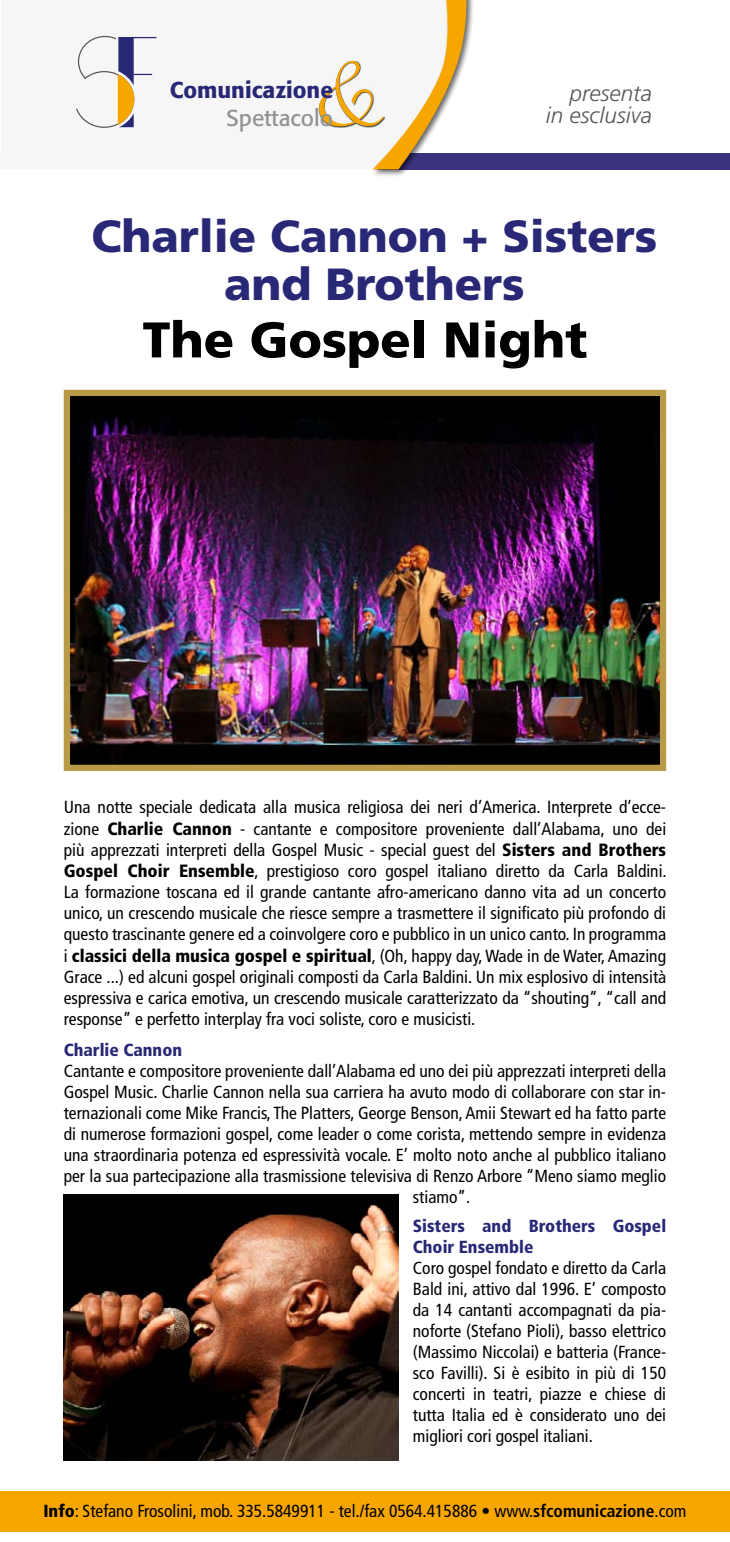
<style>
.page{position:relative;width:730px;height:1542px;background:#fff}
.page>*{position:absolute;margin:0;border:0;box-sizing:border-box;transform-origin:0 0}
.t1{font:900 50px "Frutiger";color:#000}
.t2{font:900 45px/48.8px "Frutiger";color:#282876;text-align:center}
.t3{font:500 22.75px "Formata";color:#282876}
.t4{font:22.75px "Formata";color:#929292}
.t5{font:italic 300 22.5px/22.5px "Frutiger";color:#575756;text-align:right}
.t6{font:condensed 17.5px/21.1px "Frutiger";color:#000;text-align:justify}
.t7{font:900 condensed 17.5px/21px "Frutiger";color:#282876}
.s1{font-weight:900;font-size:17.75px}
.s2{font-weight:900}
.s3{font-weight:700}
</style>
<div class="page">
<img style="left:71px;top:397px;width:588px;height:367px">
<div style="left:64px;top:390px;width:602px;height:381px;border:6px solid #b99b47"></div>
<img style="left:64px;top:1194px;width:335px;height:266px">
<div style="left:0;top:153px;width:730px;height:16px;background:#3a347f"></div>
<div style="left:0;top:36px;width:319px;height:133px;background:#f6f6f6"></div>
<div style="left:370px;top:0;width:104px;height:177px;background:#000;opacity:.6"></div>
<svg style="left:319px;top:0;width:155px;height:169px"></svg>
<svg style="left:75px;top:35px;width:81px;height:93px"></svg>
<div style="left:0;top:1490px;width:730px;height:41px;background:#f7a600"></div>
<h3 class="t3" style="left:170px;top:76px;width:165px">Comunicazione</h3>
<h3 class="t4" style="left:227px;top:104px;width:108px">Spettacolo</h3>
<p class="t5" style="left:546px;top:82px;width:108px">presenta<br>in esclusiva</p>
<h2 class="t2" style="left:91px;top:211px;width:567px">Charlie Cannon + Sisters and Brothers</h2>
<h1 class="t1" style="left:143px;top:310px;width:446px">The Gospel Night</h1>
<p class="t6" style="left:64px;top:797px;width:604px">Una notte speciale dedicata alla musica religiosa dei neri d’America. Interprete d’ecce&shy;zione <span class="s1">Charlie Cannon</span> - cantante e compositore proveniente dall’Alabama, uno dei più apprezzati interpreti della Gospel Music - special guest del <span class="s1">Sisters and Brothers Gospel Choir Ensemble</span>, prestigioso coro gospel italiano diretto da Carla Baldini.<br>La formazione toscana ed il grande cantante afro-americano danno vita ad un concerto unico, un crescendo musicale che riesce sempre a trasmettere il significato più profondo di questo trascinante genere ed a coinvolgere coro e pubblico in un unico canto. In programma i <span class="s1">classici della musica gospel e spiritual</span>, (Oh, happy day, Wade in de Water, Amazing Grace ...) ed alcuni gospel originali composti da Carla Baldini. Un mix esplosivo di intensità espressiva e carica emotiva, un crescendo musicale caratterizzato da “shouting”, “call and response” e perfetto interplay fra voci soliste, coro e musicisti.</p>
<p class="t7" style="left:64px;top:1039px;width:120px">Charlie Cannon</p>
<p class="t6" style="left:64px;top:1060px;width:604px">Cantante e compositore proveniente dall’Alabama ed uno dei più apprezzati interpreti della</p>
<p class="t6" style="left:64px;top:1081px;width:604px">Gospel Music. Charlie Cannon nella sua carriera ha avuto modo di collaborare con star in-</p>
<p class="t6" style="left:64px;top:1102px;width:604px">ternazionali come Mike Francis, The Platters, George Benson, Amii Stewart ed ha fatto parte</p>
<p class="t6" style="left:64px;top:1123px;width:604px">di numerose formazioni gospel, come leader o come corista, mettendo sempre in evidenza</p>
<p class="t6" style="left:64px;top:1144px;width:604px">una straordinaria potenza ed espressività vocale. E’ molto noto anche al pubblico italiano</p>
<p class="t6" style="left:64px;top:1165px;width:604px">per la sua partecipazione alla trasmissione televisiva di Renzo Arbore “Meno siamo meglio</p>
<p class="t6" style="left:413px;top:1186px;width:59px">stiamo”.</p>
<p class="t7" style="left:413px;top:1214px;width:255px">Sisters and Brothers Gospel<br>Choir Ensemble</p>
<p class="t6" style="left:413px;top:1257px;width:255px">Coro gospel fondato e diretto da Carla Bald ini, attivo dal 1996. E’ composto da 14 cantanti accompagnati da pia&shy;noforte (Stefano Pioli), basso elettrico (Massimo Niccolai) e batteria (France&shy;sco Favilli). Si è esibito in più di 150 concerti in teatri, piazze e chiese di tutta Italia ed è considerato uno dei migliori cori gospel italiani.</p>
<p class="t6" style="left:43px;top:1500px;width:645px"><span class="s2">Info</span>: Stefano Frosolini, mob. 335.5849911 - tel./fax 0564.415886 • www.<span class="s3">sfcomunicazione</span>.com</p>
</div>
